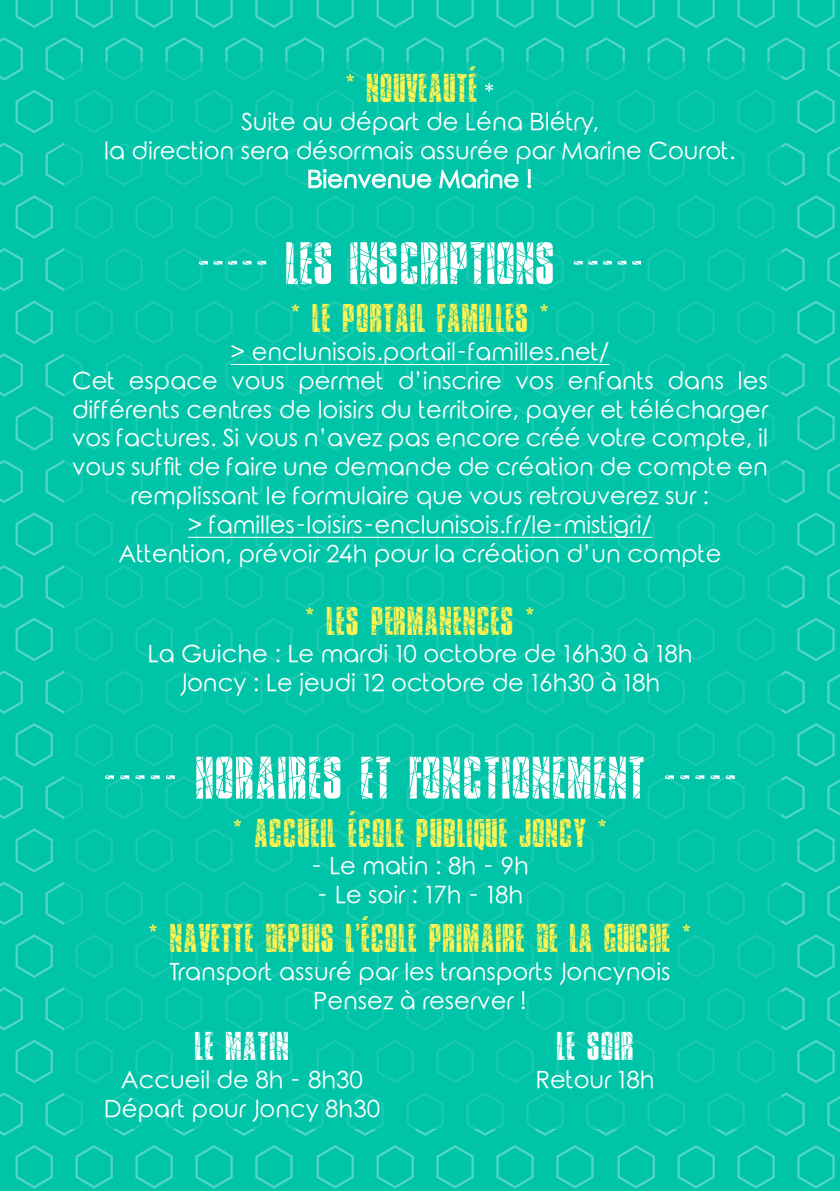
<style>
.page{position:relative;width:840px;height:1191px;background:#fff}
.page>*{position:absolute;margin:0;border:0;box-sizing:border-box;transform-origin:0 0}
.t1{font:60px "Broken Glass";color:#fff}
.t2{font:40px "Broken Glass";color:#fff34f}
.t3{font:40px "Broken Glass";color:#fff}
.t4{font:24px/28.8px "Rounded Elegance";color:#fff;text-align:center}
.s1{font-family:"Rounded Elegance";font-size:24px;color:#fff}
</style>
<div class="page">
<div style="left:0;top:0;width:295px;height:473px;background:#00c4a8"></div>
<svg style="left:0;top:353px;width:23px;height:44px"></svg>
<svg style="left:16px;top:300px;width:37px;height:44px"></svg>
<svg style="left:46px;top:353px;width:18px;height:44px"></svg>
<svg style="left:0;top:248px;width:23px;height:43px"></svg>
<svg style="left:16px;top:195px;width:37px;height:44px"></svg>
<svg style="left:46px;top:248px;width:18px;height:43px"></svg>
<svg style="left:0;top:142px;width:23px;height:44px"></svg>
<svg style="left:16px;top:90px;width:37px;height:43px"></svg>
<svg style="left:46px;top:143px;width:18px;height:43px"></svg>
<svg style="left:0;top:37px;width:23px;height:44px"></svg>
<svg style="left:16px;top:0;width:37px;height:28px"></svg>
<svg style="left:46px;top:37px;width:37px;height:44px"></svg>
<svg style="left:75px;top:0;width:38px;height:28px"></svg>
<svg style="left:105px;top:37px;width:38px;height:25px"></svg>
<svg style="left:135px;top:0;width:38px;height:28px"></svg>
<svg style="left:165px;top:37px;width:38px;height:25px"></svg>
<svg style="left:195px;top:0;width:37px;height:28px"></svg>
<svg style="left:225px;top:37px;width:37px;height:25px"></svg>
<svg style="left:255px;top:0;width:37px;height:28px"></svg>
<div style="left:0;top:422px;width:295px;height:473px;background:#00c4a8"></div>
<svg style="left:0;top:776px;width:23px;height:43px"></svg>
<svg style="left:16px;top:723px;width:37px;height:43px"></svg>
<svg style="left:46px;top:776px;width:18px;height:43px"></svg>
<svg style="left:0;top:670px;width:23px;height:44px"></svg>
<svg style="left:16px;top:617px;width:37px;height:44px"></svg>
<svg style="left:46px;top:670px;width:18px;height:44px"></svg>
<svg style="left:0;top:565px;width:23px;height:43px"></svg>
<svg style="left:16px;top:512px;width:37px;height:44px"></svg>
<svg style="left:46px;top:565px;width:18px;height:43px"></svg>
<svg style="left:0;top:459px;width:23px;height:44px"></svg>
<svg style="left:16px;top:406px;width:37px;height:44px"></svg>
<svg style="left:46px;top:460px;width:18px;height:43px"></svg>
<div style="left:0;top:844px;width:295px;height:347px;background:#00c4a8"></div>
<svg style="left:16px;top:1145px;width:37px;height:43px"></svg>
<svg style="left:75px;top:1145px;width:38px;height:43px"></svg>
<svg style="left:135px;top:1145px;width:38px;height:43px"></svg>
<svg style="left:195px;top:1145px;width:37px;height:43px"></svg>
<svg style="left:255px;top:1145px;width:37px;height:43px"></svg>
<svg style="left:0;top:1092px;width:23px;height:44px"></svg>
<svg style="left:16px;top:1039px;width:37px;height:44px"></svg>
<svg style="left:46px;top:1092px;width:31px;height:44px"></svg>
<svg style="left:111px;top:1128px;width:26px;height:8px"></svg>
<svg style="left:171px;top:1128px;width:26px;height:8px"></svg>
<svg style="left:231px;top:1128px;width:26px;height:8px"></svg>
<svg style="left:0;top:987px;width:23px;height:43px"></svg>
<svg style="left:16px;top:934px;width:37px;height:44px"></svg>
<svg style="left:46px;top:987px;width:18px;height:43px"></svg>
<svg style="left:0;top:881px;width:23px;height:44px"></svg>
<svg style="left:16px;top:828px;width:37px;height:44px"></svg>
<svg style="left:46px;top:882px;width:18px;height:43px"></svg>
<div style="left:294px;top:0;width:302px;height:473px;background:#00c4a8"></div>
<svg style="left:285px;top:37px;width:39px;height:25px"></svg>
<svg style="left:316px;top:0;width:37px;height:28px"></svg>
<svg style="left:346px;top:37px;width:37px;height:25px"></svg>
<svg style="left:376px;top:0;width:37px;height:28px"></svg>
<svg style="left:406px;top:37px;width:37px;height:25px"></svg>
<svg style="left:436px;top:0;width:37px;height:28px"></svg>
<svg style="left:466px;top:37px;width:37px;height:25px"></svg>
<svg style="left:496px;top:0;width:37px;height:28px"></svg>
<svg style="left:526px;top:37px;width:37px;height:25px"></svg>
<svg style="left:556px;top:0;width:37px;height:28px"></svg>
<div style="left:294px;top:844px;width:302px;height:347px;background:#00c4a8"></div>
<svg style="left:316px;top:1145px;width:37px;height:43px"></svg>
<svg style="left:376px;top:1145px;width:37px;height:43px"></svg>
<svg style="left:436px;top:1145px;width:37px;height:43px"></svg>
<svg style="left:496px;top:1145px;width:37px;height:43px"></svg>
<svg style="left:556px;top:1145px;width:37px;height:43px"></svg>
<svg style="left:291px;top:1128px;width:27px;height:8px"></svg>
<svg style="left:352px;top:1128px;width:26px;height:8px"></svg>
<svg style="left:412px;top:1128px;width:26px;height:8px"></svg>
<svg style="left:472px;top:1128px;width:26px;height:8px"></svg>
<svg style="left:532px;top:1128px;width:26px;height:8px"></svg>
<div style="left:594px;top:0;width:245px;height:473px;background:#00c4a8"></div>
<svg style="left:827px;top:357px;width:12px;height:36px"></svg>
<svg style="left:780px;top:353px;width:24px;height:44px"></svg>
<svg style="left:797px;top:300px;width:37px;height:44px"></svg>
<svg style="left:827px;top:252px;width:12px;height:35px"></svg>
<svg style="left:780px;top:248px;width:24px;height:43px"></svg>
<svg style="left:797px;top:195px;width:37px;height:44px"></svg>
<svg style="left:827px;top:146px;width:12px;height:36px"></svg>
<svg style="left:780px;top:142px;width:24px;height:44px"></svg>
<svg style="left:797px;top:90px;width:37px;height:43px"></svg>
<svg style="left:586px;top:37px;width:38px;height:25px"></svg>
<svg style="left:617px;top:0;width:37px;height:28px"></svg>
<svg style="left:647px;top:37px;width:37px;height:25px"></svg>
<svg style="left:677px;top:0;width:37px;height:28px"></svg>
<svg style="left:707px;top:37px;width:37px;height:25px"></svg>
<svg style="left:737px;top:0;width:37px;height:28px"></svg>
<svg style="left:827px;top:41px;width:12px;height:36px"></svg>
<svg style="left:767px;top:37px;width:37px;height:44px"></svg>
<svg style="left:797px;top:0;width:37px;height:28px"></svg>
<div style="left:594px;top:422px;width:245px;height:473px;background:#00c4a8"></div>
<svg style="left:827px;top:780px;width:12px;height:35px"></svg>
<svg style="left:780px;top:776px;width:24px;height:43px"></svg>
<svg style="left:797px;top:723px;width:37px;height:43px"></svg>
<svg style="left:827px;top:674px;width:12px;height:36px"></svg>
<svg style="left:780px;top:670px;width:24px;height:44px"></svg>
<svg style="left:797px;top:618px;width:37px;height:43px"></svg>
<svg style="left:827px;top:569px;width:12px;height:36px"></svg>
<svg style="left:780px;top:565px;width:24px;height:43px"></svg>
<svg style="left:797px;top:512px;width:37px;height:44px"></svg>
<svg style="left:827px;top:464px;width:12px;height:35px"></svg>
<svg style="left:780px;top:460px;width:24px;height:43px"></svg>
<svg style="left:797px;top:406px;width:37px;height:44px"></svg>
<div style="left:594px;top:844px;width:245px;height:347px;background:#00c4a8"></div>
<svg style="left:617px;top:1145px;width:37px;height:43px"></svg>
<svg style="left:677px;top:1145px;width:37px;height:43px"></svg>
<svg style="left:737px;top:1145px;width:37px;height:43px"></svg>
<svg style="left:797px;top:1145px;width:37px;height:43px"></svg>
<svg style="left:592px;top:1128px;width:27px;height:8px"></svg>
<svg style="left:653px;top:1128px;width:26px;height:8px"></svg>
<svg style="left:713px;top:1128px;width:26px;height:8px"></svg>
<svg style="left:827px;top:1096px;width:12px;height:36px"></svg>
<svg style="left:773px;top:1092px;width:31px;height:44px"></svg>
<svg style="left:797px;top:1040px;width:37px;height:43px"></svg>
<svg style="left:827px;top:991px;width:12px;height:36px"></svg>
<svg style="left:780px;top:987px;width:24px;height:43px"></svg>
<svg style="left:797px;top:934px;width:37px;height:44px"></svg>
<svg style="left:827px;top:886px;width:12px;height:35px"></svg>
<svg style="left:780px;top:882px;width:24px;height:43px"></svg>
<svg style="left:797px;top:828px;width:37px;height:44px"></svg>
<div style="left:64px;top:62px;width:716px;height:1066px;background:#00c4a8"></div>
<svg style="left:285px;top:143px;width:154px;height:45px"></svg>
<svg style="left:439px;top:143px;width:79px;height:45px"></svg>
<svg style="left:526px;top:143px;width:37px;height:45px"></svg>
<hr style="left:230px;top:364px;width:379px;height:1px;background:#fff">
<hr style="left:188px;top:537px;width:463px;height:1px;background:#fff">
<p class="t2" style="left:345px;top:66px;width:151px">* NOUVEAUTÉ <span class="s1">*</span></p>
<p class="t4" style="left:241px;top:110px;width:359px">Suite au départ de Léna Blétry,</p>
<p class="t4" style="left:104px;top:139px;width:632px">la direction sera désormais assurée par Marine Courot.</p>
<p class="t4" style="left:307px;top:168px;width:227px">Bienvenue Marine !</p>
<p class="t1" style="left:196px;top:230px;width:449px">----- LES INSCRIPTIONS -----</p>
<p class="t2" style="left:290px;top:296px;width:260px">* LE PORTAIL FAMILLES *</p>
<p class="t4" style="left:230px;top:340px;width:380px">&gt; enclunisois.portail-familles.net/</p>
<p class="t4" style="left:72px;top:369px;width:697px">Cet espace vous permet d’inscrire vos enfants dans les différents centres de loisirs du territoire, payer et télécharger vos factures. Si vous n’avez pas encore créé votre compte, il vous suffit de faire une demande de création de compte en remplissant le formulaire que vous retrouverez sur :</p>
<p class="t4" style="left:188px;top:513px;width:465px">&gt; familles-loisirs-enclunisois.fr/le-mistigri/</p>
<p class="t4" style="left:118px;top:542px;width:604px">Attention, prévoir 24h pour la création d’un compte</p>
<p class="t2" style="left:305px;top:598px;width:231px">* LES PERMANENCES *</p>
<p class="t4" style="left:147px;top:643px;width:546px">La Guiche : Le mardi 10 octobre de 16h30 à 18h</p>
<p class="t4" style="left:180px;top:671px;width:482px">Joncy : Le jeudi 12 octobre de 16h30 à 18h</p>
<p class="t1" style="left:102px;top:744px;width:637px">----- HORAIRES ET FONCTIONEMENT -----</p>
<p class="t2" style="left:232px;top:810px;width:376px">* ACCUEIL ÉCOLE PUBLIQUE JONCY *</p>
<p class="t4" style="left:311px;top:855px;width:219px">- Le matin : 8h - 9h</p>
<p class="t4" style="left:316px;top:883px;width:208px">- Le soir : 17h - 18h</p>
<p class="t2" style="left:148px;top:916px;width:544px">* NAVETTE DEPUIS L’ÉCOLE PRIMAIRE DE LA GUICHE *</p>
<p class="t4" style="left:169px;top:960px;width:502px">Transport assuré par les transports Joncynois</p>
<p class="t4" style="left:313px;top:989px;width:215px">Pensez à reserver !</p>
<p class="t3" style="left:194px;top:1024px;width:97px">LE MATIN</p>
<p class="t4" style="left:121px;top:1068px;width:243px">Accueil de 8h - 8h30</p>
<p class="t4" style="left:104px;top:1097px;width:278px">Départ pour Joncy 8h30</p>
<p class="t3" style="left:555px;top:1024px;width:79px">LE SOIR</p>
<p class="t4" style="left:535px;top:1068px;width:120px">Retour 18h</p>
</div>
